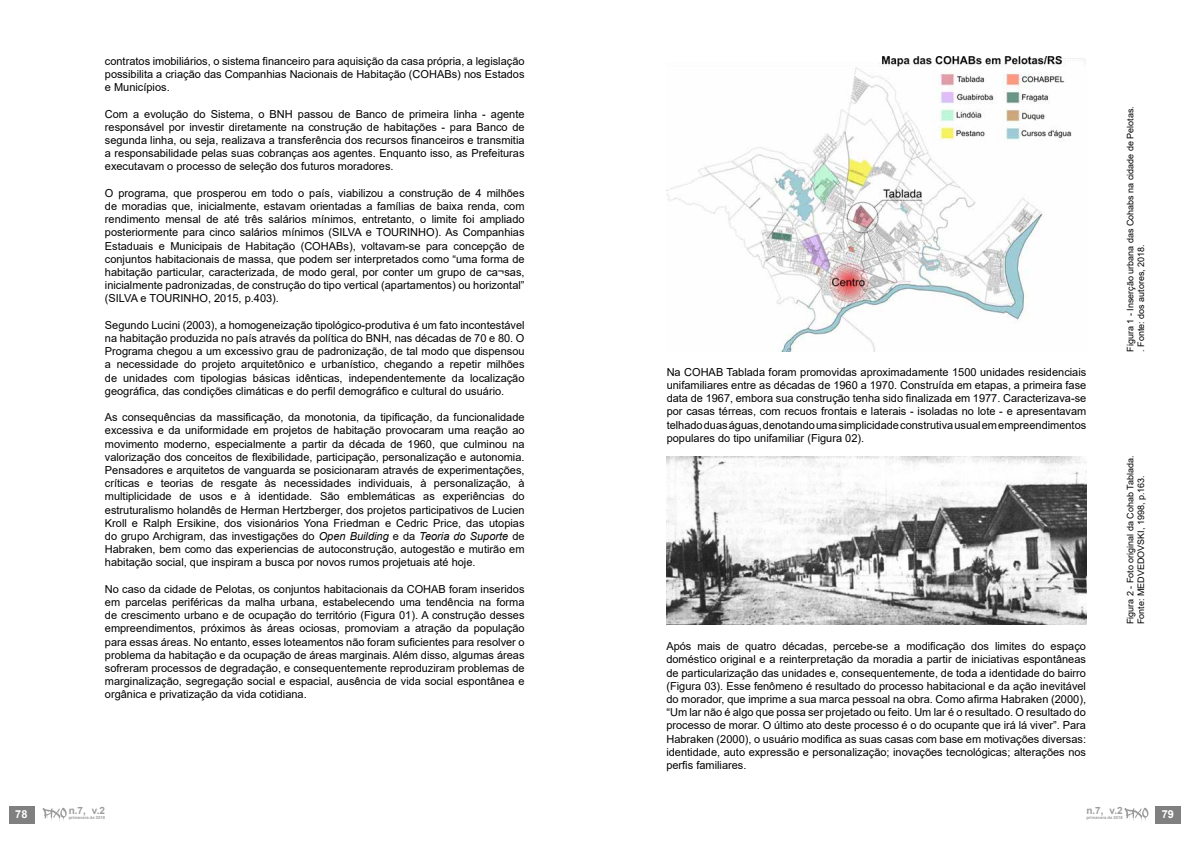
<style>
.page{position:relative;width:1191px;height:842px;background:#fff}
.page>*{position:absolute;margin:0;border:0;box-sizing:border-box;transform-origin:0 0}
.t1{font:11px/13.2px "Arial";color:#000;text-align:justify}
.t2{font:700 11px "Arial";color:#fff}
.t3{font:700 10px "Arial";color:#9d9d9c}
.t4{font:9px/10.8px "Arial";color:#000}
.t5{font:700 4.2px "Arial";color:#9d9d9c}
.s1{font-style:italic}
</style>
<div class="page">
<div style="left:1155px;top:806px;width:25px;height:17px;background:#808080"></div>
<svg style="left:1124px;top:808px;width:24px;height:13px"></svg>
<div style="left:9px;top:806px;width:25px;height:17px;background:#808080"></div>
<svg style="left:43px;top:808px;width:24px;height:13px"></svg>
<img style="left:666px;top:57px;width:420px;height:295px">
<img style="left:666px;top:456px;width:420px;height:168px">
<p class="t1" style="left:105px;top:54px;width:421px">contratos imobiliários, o sistema financeiro para aquisição da casa própria, a legislação possibilita a criação das Companhias Nacionais de Habitação (COHABs) nos Estados e Municípios.</p>
<p class="t1" style="left:105px;top:107px;width:421px">Com a evolução do Sistema, o BNH passou de Banco de primeira linha - agente responsável por investir diretamente na construção de habitações - para Banco de segunda linha, ou seja, realizava a transferência dos recursos financeiros e transmitia a responsabilidade pelas suas cobranças aos agentes. Enquanto isso, as Prefeituras executavam o processo de seleção dos futuros moradores.</p>
<p class="t1" style="left:105px;top:186px;width:421px">O programa, que prosperou em todo o país, viabilizou a construção de 4 milhões de moradias que, inicialmente, estavam orientadas a famílias de baixa renda, com rendimento mensal de até três salários mínimos, entretanto, o limite foi ampliado posteriormente para cinco salários mínimos (SILVA e TOURINHO). As Companhias Estaduais e Municipais de Habitação (COHABs), voltavam-se para concepção de conjuntos habitacionais de massa, que podem ser interpretados como “uma forma de habitação particular, caracterizada, de modo geral, por conter um grupo de ca¬sas, inicialmente padronizadas, de construção do tipo vertical (apartamentos) ou horizontal” (SILVA e TOURINHO, 2015, p.403).</p>
<p class="t1" style="left:105px;top:318px;width:421px">Segundo Lucini (2003), a homogeneização tipológico-produtiva é um fato incontestável na habitação produzida no país através da política do BNH, nas décadas de 70 e 80. O Programa chegou a um excessivo grau de padronização, de tal modo que dispensou a necessidade do projeto arquitetônico e urbanístico, chegando a repetir milhões de unidades com tipologias básicas idênticas, independentemente da localização geográfica, das condições climáticas e do perfil demográfico e cultural do usuário.</p>
<p class="t1" style="left:105px;top:411px;width:421px">As consequências da massificação, da monotonia, da tipificação, da funcionalidade excessiva e da uniformidade em projetos de habitação provocaram uma reação ao movimento moderno, especialmente a partir da década de 1960, que culminou na valorização dos conceitos de flexibilidade, participação, personalização e autonomia.<br>Pensadores e arquitetos de vanguarda se posicionaram através de experimentações, críticas e teorias de resgate às necessidades individuais, à personalização, à multiplicidade de usos e à identidade. São emblemáticas as experiências do estruturalismo holandês de Herman Hertzberger, dos projetos participativos de Lucien Kroll e Ralph Ersikine, dos visionários Yona Friedman e Cedric Price, das utopias do grupo Archigram, das investigações do <span class="s1">Open Building</span> e da <span class="s1">Teoria do Suporte</span> de Habraken, bem como das experiencias de autoconstrução, autogestão e mutirão em habitação social, que inspiram a busca por novos rumos projetuais até hoje.</p>
<p class="t1" style="left:105px;top:582px;width:421px">No caso da cidade de Pelotas, os conjuntos habitacionais da COHAB foram inseridos em parcelas periféricas da malha urbana, estabelecendo uma tendência na forma de crescimento urbano e de ocupação do território (Figura 01). A construção desses empreendimentos, próximos às áreas ociosas, promoviam a atração da população para essas áreas. No entanto, esses loteamentos não foram suficientes para resolver o problema da habitação e da ocupação de áreas marginais. Além disso, algumas áreas sofreram processos de degradação, e consequentemente reproduziram problemas de marginalização, segregação social e espacial, ausência de vida social espontânea e orgânica e privatização da vida cotidiana.</p>
<p class="t2" style="left:15px;top:806px;width:14px">78</p>
<p class="t3" style="left:69px;top:804px;width:38px">n.7, v.2</p>
<p class="t5" style="left:69px;top:815px;width:38px">primavera de 2018</p>
<p class="t1" style="left:666px;top:365px;width:421px">Na COHAB Tablada foram promovidas aproximadamente 1500 unidades residenciais unifamiliares entre as décadas de 1960 a 1970. Construída em etapas, a primeira fase data de 1967, embora sua construção tenha sido finalizada em 1977. Caracterizava-se por casas térreas, com recuos frontais e laterais - isoladas no lote - e apresentavam telhado duas águas, denotando uma simplicidade construtiva usual em empreendimentos populares do tipo unifamiliar (Figura 02).</p>
<p class="t1" style="left:666px;top:640px;width:421px">Após mais de quatro décadas, percebe-se a modificação dos limites do espaço doméstico original e a reinterpretação da moradia a partir de iniciativas espontâneas de particularização das unidades e, consequentemente, de toda a identidade do bairro (Figura 03). Esse fenômeno é resultado do processo habitacional e da ação inevitável do morador, que imprime a sua marca pessoal na obra. Como afirma Habraken (2000), “Um lar não é algo que possa ser projetado ou feito. Um lar é o resultado. O resultado do processo de morar. O último ato deste processo é o do ocupante que irá lá viver”. Para Habraken (2000), o usuário modifica as suas casas com base em motivações diversas: identidade, auto expressão e personalização; inovações tecnológicas; alterações nos perfis familiares.</p>
<p class="t4" style="left:1124px;top:352px;width:247px;rotate:-90deg">Figura 1 - Inserção urbana das Cohabs na cidade de Pelotas. . Fonte: dos autores, 2018.</p>
<p class="t4" style="left:1124px;top:624px;width:170px;rotate:-90deg">Figura 2 - Foto original da Cohab Tablada.<br>Fonte: MEDVEDOVSKI, 1998, p.163.</p>
<p class="t3" style="left:1086px;top:804px;width:38px">n.7, v.2</p>
<p class="t5" style="left:1086px;top:815px;width:38px">primavera de 2018</p>
<p class="t2" style="left:1161px;top:806px;width:14px">79</p>
</div>
